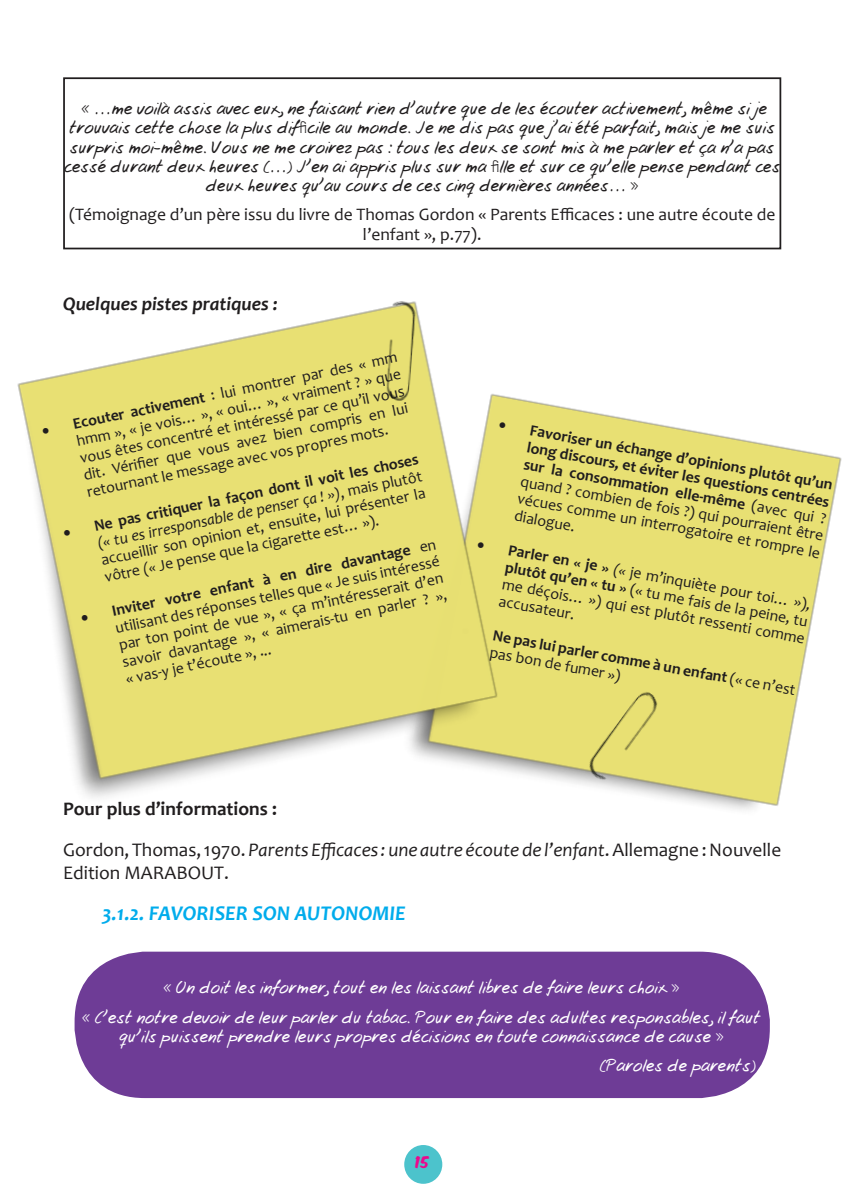
<style>
.page{position:relative;width:844px;height:1193px;background:#fff}
.page>*{position:absolute;margin:0;border:0;box-sizing:border-box;transform-origin:0 0}
.t1{font:italic 700 21px "Candara";color:#00acec}
.t2{font:italic 19.25px/40.6px "Candara";color:#201d1e}
.t3{font:italic 700 19.25px "Candara";color:#201d1e}
.t4{font:19.25px "Candara";color:#201d1e}
.t5{font:17.5px/19.2px "Josschrift";color:#201d1e;text-align:center}
.t6{font:17.5px/29.2px "Josschrift";color:#fff;text-align:center}
.t7{font:17.5px/19.2px "Candara";color:#201d1e;text-align:center}
.t8{font:15.75px/17.3px "Candara";color:#201d1e;text-align:justify}
.t9{font:700 15.75px/17.2px "Candara";color:#201d1e;text-align:justify}
.t10{font:14px "Komika Axis";color:#eb098d}
.s1{font-weight:700}
.s2{font-style:italic}
.s3{font-weight:400}
.s4{font-weight:700;font-style:normal}
.s5{font-style:normal}
</style>
<div class="page">
<div style="left:404px;top:1144px;width:38px;height:39px;background:#4cc3cc;border-radius:50%"></div>
<div style="left:75px;top:951px;width:694px;height:147px;background:#6e3c96;border-radius:70px"></div>
<img style="left:534px;top:401px;width:308px;height:409px">
<img style="left:17px;top:314px;width:517px;height:484px">
<img style="left:350px;top:301px;width:101px;height:144px">
<img style="left:547px;top:632px;width:165px;height:178px">
<div style="left:63px;top:77px;width:717px;height:172px;border:2px solid #201d1e"></div>
<p class="t5" style="left:64px;top:100px;width:717px">« …me voilà assis avec eux, ne faisant rien d’autre que de les écouter activement, même si je trouvais cette chose la plus difficile au monde. Je ne dis pas que j’ai été parfait, mais je me suis surpris moi-même. Vous ne me croirez pas : tous les deux se sont mis à me parler et ça n’a pas cessé durant deux heures (…) J’en ai appris plus sur ma fille et sur ce qu’elle pense pendant ces deux heures qu’au cours de ces cinq dernières années… »</p>
<p class="t7" style="left:69px;top:205px;width:707px">(Témoignage d’un père issu du livre de Thomas Gordon « Parents Efficaces : une autre écoute de l’enfant », p.77).</p>
<p class="t3" style="left:63px;top:292px;width:216px">Quelques pistes pratiques :</p>
<p class="t8" style="left:71px;top:416px;width:332px;text-indent:-31px;rotate:-12deg">• <span class="s1">Ecouter activement</span> : lui montrer par des « mm hmm », « je vois… », « oui… », « vraiment ? » que vous êtes concentré et intéressé par ce qu’il vous dit. Vérifi er que vous avez bien compris en lui retournant le message avec vos propres mots.</p>
<p class="t8" style="left:92px;top:518px;width:332px;text-indent:-31px;rotate:-12deg">• <span class="s1">Ne pas critiquer la façon dont il voit les choses </span><span class="s2">(« tu es irresponsable de penser ça ! »)</span>, mais plutôt accueillir son opinion et, ensuite, lui présenter la vôtre <span class="s2">(«</span> Je pense que la cigarette est… »).</p>
<p class="t8" style="left:110px;top:603px;width:332px;text-indent:-31px;rotate:-12deg">• <span class="s1">Inviter votre enfant à en dire davantage</span> en utilisant des réponses telles que « Je suis intéressé par ton point de vue », « ça m’intéresserait d’en savoir davantage », « aimerais-tu en parler ? », « vas-y je t’écoute », ...</p>
<p class="t9" style="left:531px;top:422px;width:309px;text-indent:-31px;rotate:10deg">• Favoriser un échange d’opinions plutôt qu’un long discours, et éviter les questions centrées sur la consommation elle-même <span class="s3">(avec qui ? quand ? combien de fois ?) qui pourraient être vécues comme un interrogatoire et rompre le dialogue.</span></p>
<p class="t8" style="left:509px;top:542px;width:309px;text-indent:-31px;rotate:10deg">• <span class="s1">Parler en « je »</span> <span class="s2">(«</span> je m’inquiète pour toi… »)<span class="s2">, </span><span class="s1">plutôt qu’en « tu »</span> (« tu me fais de la peine, tu me déçois… ») qui est plutôt ressenti comme accusateur.</p>
<p class="t9" style="left:494px;top:627px;width:309px;text-indent:-31px;rotate:10deg">• Ne pas lui parler comme à un enfant <span class="s3">(« ce n’est pas bon de fumer »)</span></p>
<p class="t2" style="left:63px;top:788px;width:719px"><span class="s4">Pour plus d’informations :<br></span><span class="s5">Gordon, Thomas, 1970.</span> Parents Efficaces : une autre écoutede l’enfant<span class="s5">. Allemagne : Nouvelle</span></p>
<p class="t4" style="left:63px;top:860px;width:167px">Edition MARABOUT.</p>
<h1 class="t1" style="left:102px;top:899px;width:305px">3.1.2. FAVORISER SON AUTONOMIE</h1>
<p class="t6" style="left:82px;top:974px;width:679px">« On doit les informer, tout en les laissant libres de faire leurs choix »<br>« C’est notre devoir de leur parler du tabac. Pour en faire des adultes responsables, il faut</p>
<p class="t6" style="left:599px;top:1022px;width:158px;text-align:left;text-indent:-480px">qu’ils puissent prendre leurs propres décisions en toute connaissance de cause » (Paroles de parents)</p>
<p class="t10" style="left:415px;top:1155px;width:15px">15</p>
</div>
